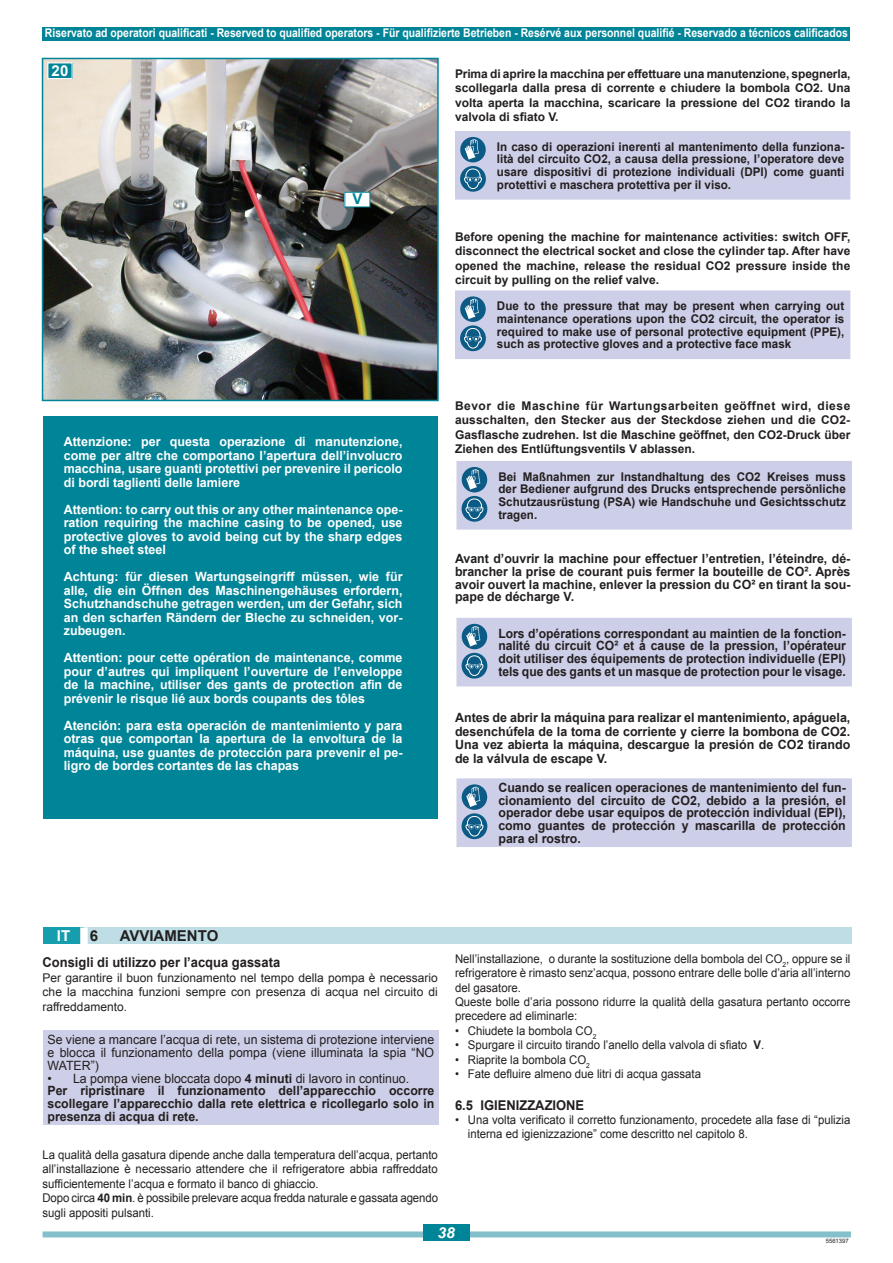
<style>
.page{position:relative;width:893px;height:1263px;background:#fff}
.page>*{position:absolute;margin:0;border:0;box-sizing:border-box;transform-origin:0 0}
.t1{font:700 15px "Arial";color:#231f20}
.t2{font:700 15px "Arial";color:#fff}
.t3{font:italic 700 15px "Arial";color:#fff;scale:1.05 1}
.t4{font:700 15px "Arial";color:#008497}
.t5{font:700 13.5px "Arial";color:#231f20;scale:.96 1}
.t6{font:700 12.75px/13.5px "Arial";color:#fff;text-align:justify}
.t7{font:700 12.75px/12.8px "Arial";color:#231f20;text-align:justify}
.t8{font:700 12.75px/12.8px "Arial";color:#231f20;text-align:justify;scale:.95 1}
.t9{font:12.75px/12.8px "Arial";color:#231f20;text-align:justify}
.t10{font:700 12px/14.4px "Arial";color:#231f20;text-align:justify}
.t11{font:12px/14.4px "Arial";color:#231f20;scale:.95 1}
.t12{font:700 12px "Arial";color:#fff;scale:.87 1}
.t13{font:12px/14.4px "Arial";color:#231f20;text-align:justify}
.t14{font:6px "Arial";color:#231f20}
.s1{font-weight:400}
.s2{font-weight:700}
</style>
<div class="page">
<div style="left:43px;top:1231px;width:808px;height:6px;background:#83c0cc"></div>
<div style="left:423px;top:1225px;width:47px;height:16px;background:#008497"></div>
<img style="left:45px;top:61px;width:391px;height:337px">
<div style="left:42px;top:58px;width:397px;height:343px;border:2px solid #008497"></div>
<div style="left:43px;top:416px;width:395px;height:403px;background:#008497"></div>
<div style="left:345px;top:192px;width:25px;height:15px;background:#fff"></div>
<div style="left:344px;top:192px;width:26px;height:15px;border:1px solid #008497"></div>
<div style="left:43px;top:27px;width:807px;height:13px;background:#008497"></div>
<div style="left:48px;top:63px;width:24px;height:15px;background:#008497"></div>
<div style="left:48px;top:63px;width:24px;height:16px;border:1px solid #fff"></div>
<div style="left:455px;top:131px;width:395px;height:69px;background:#cdcee7"></div>
<div style="left:455px;top:290px;width:395px;height:69px;background:#cdcee7"></div>
<svg style="left:456px;top:461px;width:396px;height:69px;background:#c7cbe4"></svg>
<div style="left:456px;top:618px;width:396px;height:68px;background:#cdcee7"></div>
<svg style="left:456px;top:778px;width:396px;height:69px;background:#c7cbe4"></svg>
<div style="left:43px;top:1031px;width:396px;height:94px;background:#cdcee7"></div>
<div style="left:43px;top:927px;width:41px;height:17px;background:#169eaf"></div>
<div style="left:84px;top:927px;width:767px;height:17px;background:#bedde4"></div>
<div style="left:80px;top:927px;width:8px;height:17px;background:#fff"></div>
<p class="t12" style="left:45px;top:25px;width:924px">Riservato ad operatori qualificati - Reserved to qualified operators - Für qualifizierte Betrieben - Resérvé aux personnel qualifié - Reservado a técnicos calificados</p>
<p class="t10" style="left:455px;top:67px;width:397px">Prima di aprire la macchina per effettuare una manutenzione, spegnerla, scollegarla dalla presa di corrente e chiudere la bombola CO2. Una volta aperta la macchina, scaricare la pressione del CO2 tirando la valvola di sfiato V.</p>
<p class="t2" style="left:52px;top:61px;width:18px">20</p>
<p class="t4" style="left:352px;top:188px;width:12px">V</p>
<p class="t6" style="left:64px;top:435px;width:340px">Attenzione: per questa operazione di manutenzione, come per altre che comportano l’apertura dell’involucro macchina, usare guanti protettivi per prevenire il pericolo di bordi taglienti delle lamiere</p>
<p class="t6" style="left:64px;top:503px;width:340px">Attention: to carry out this or any other maintenance ope&shy;ration requiring the machine casing to be opened, use protective gloves to avoid being cut by the sharp edges of the sheet steel</p>
<p class="t6" style="left:64px;top:570px;width:340px">Achtung: für diesen Wartungseingriff müssen, wie für alle, die ein Öffnen des Maschinengehäuses erfordern, Schutzhandschuhe getragen werden, um der Gefahr, sich an den scharfen Rändern der Bleche zu schneiden, vor&shy;zubeugen.</p>
<p class="t6" style="left:64px;top:651px;width:340px">Attention: pour cette opération de maintenance, comme pour d’autres qui impliquent l’ouverture de l’enveloppe de la machine, utiliser des gants de protection afin de prévenir le risque lié aux bords coupants des tôles</p>
<p class="t6" style="left:64px;top:719px;width:340px">Atención: para esta operación de mantenimiento y para otras que comportan la apertura de la envoltura de la máquina, use guantes de protección para prevenir el pe&shy;ligro de bordes cortantes de las chapas</p>
<p class="t10" style="left:497px;top:140px;width:349px;line-height:12.8px">In caso di operazioni inerenti al mantenimento della funziona&shy;lità del circuito CO2, a causa della pressione, l’operatore deve usare dispositivi di protezione individuali (DPI) come guanti protettivi e maschera protettiva per il viso.</p>
<p class="t10" style="left:455px;top:230px;width:397px">Before opening the machine for maintenance activities: switch OFF, disconnect the electrical socket and close the cylinder tap. After have opened the machine, release the residual CO2 pressure inside the circuit by pulling on the relief valve.</p>
<p class="t10" style="left:497px;top:300px;width:349px;line-height:12.8px">Due to the pressure that may be present when carrying out maintenance operations upon the CO2 circuit, the operator is required to make use of personal protective equipment (PPE), such as protective gloves and a protective face mask</p>
<p class="t10" style="left:455px;top:399px;width:397px">Bevor die Maschine für Wartungsarbeiten geöffnet wird, diese ausschalten, den Stecker aus der Steckdose ziehen und die CO2- Gasflasche zudrehen. Ist die Maschine geöffnet, den CO2-Druck über Ziehen des Entlüftungsventils V ablassen.</p>
<p class="t10" style="left:498px;top:470px;width:349px;line-height:12.8px">Bei Maßnahmen zur Instandhaltung des CO2 Kreises muss der Bediener aufgrund des Drucks entsprechende persönliche Schutzausrüstung (PSA) wie Handschuhe und Gesichtsschutz tragen.</p>
<p class="t7" style="left:455px;top:553px;width:397px">Avant d’ouvrir la machine pour effectuer l’entretien, l’éteindre, dé&shy;brancher la prise de courant puis fermer la bouteille de CO². Après avoir ouvert la machine, enlever la pression du CO² en tirant la sou&shy;pape de décharge V.</p>
<p class="t8" style="left:498px;top:627px;width:367px">Lors d’opérations correspondant au maintien de la fonction&shy;nalité du circuit CO² et à cause de la pression, l’opérateur doit utiliser des équipements de protection individuelle (EPI) tels que des gants et un masque de protection pour le visage.</p>
<p class="t7" style="left:455px;top:711px;width:397px;line-height:13.5px">Antes de abrir la máquina para realizar el mantenimiento, apáguela, desenchúfela de la toma de corriente y cierre la bombona de CO2.<br>Una vez abierta la máquina, descargue la presión de CO2 tirando de la válvula de escape V.</p>
<p class="t7" style="left:498px;top:781px;width:349px">Cuando se realicen operaciones de mantenimiento del fun&shy;cionamiento del circuito de CO2, debido a la presión, el operador debe usar equipos de protección individual (EPI), como guantes de protección y mascarilla de protección para el rostro.</p>
<p class="t2" style="left:57px;top:926px;width:15px">IT</p>
<p class="t1" style="left:90px;top:926px;width:10px">6</p>
<p class="t1" style="left:120px;top:926px;width:100px">AVVIAMENTO</p>
<p class="t5" style="left:43px;top:954px;width:249px">Consigli di utilizzo per l’acqua gassata</p>
<p class="t13" style="left:43px;top:970px;width:397px">Per garantire il buon funzionamento nel tempo della pompa è necessario che la macchina funzioni sempre con presenza di acqua nel circuito di raffreddamento.</p>
<p class="t9" style="left:48px;top:1033px;width:388px">Se viene a mancare l’acqua di rete, un sistema di protezione interviene e blocca il funzionamento della pompa (viene illuminata la spia “NO WATER”)</p>
<p class="t7" style="left:48px;top:1072px;width:388px;text-align:left"><span class="s1">• La pompa viene bloccata dopo</span> 4 minuti <span class="s1">di lavoro in continuo.<br></span>Per ripristinare il funzionamento dell’apparecchio occorre scollegare l’apparecchio dalla rete elettrica e ricollegarlo solo in presenza di acqua di rete.</p>
<p class="t11" style="left:42px;top:1148px;width:418px">La qualità della gasatura dipende anche dalla temperatura dell’acqua, pertanto all’installazione è necessario attendere che il refrigeratore abbia raffreddato sufficientemente l’acqua e formato il banco di ghiaccio.<br>Dopo circa <span class="s2">40 min</span>. è possibile prelevare acqua fredda naturale e gassata agendo sugli appositi pulsanti.</p>
<p class="t11" style="left:455px;top:951px;width:418px">Nell’installazione, o durante la sostituzione della bombola del CO<sub>2</sub>, oppure se il refrigeratore è rimasto senz’acqua, possono entrare delle bolle d’aria all’interno del gasatore.<br>Queste bolle d’aria possono ridurre la qualità della gasatura pertanto occorre precedere ad eliminarle:</p>
<p class="t11" style="left:455px;top:1023px;width:150px">• Chiudete la bombola CO<sub>2</sub></p>
<p class="t11" style="left:455px;top:1038px;width:327px">• Spurgare il circuito tirando l’anello della valvola di sfiato <span class="s2">V</span>.</p>
<p class="t11" style="left:455px;top:1052px;width:144px">• Riaprite la bombola CO<sub>2</sub></p>
<p class="t11" style="left:455px;top:1067px;width:260px">• Fate defluire almeno due litri di acqua gassata</p>
<p class="t5" style="left:455px;top:1096px;width:136px">6.5 IGIENIZZAZIONE</p>
<p class="t11" style="left:468px;top:1112px;width:404px;text-indent:-13px">• Una volta verificato il corretto funzionamento, procedete alla fase di “pulizia interna ed igienizzazione” come descritto nel capitolo 8.</p>
<p class="t3" style="left:437px;top:1223px;width:18px">38</p>
<p class="t14" style="left:826px;top:1237px;width:24px">5561397</p>
</div>
